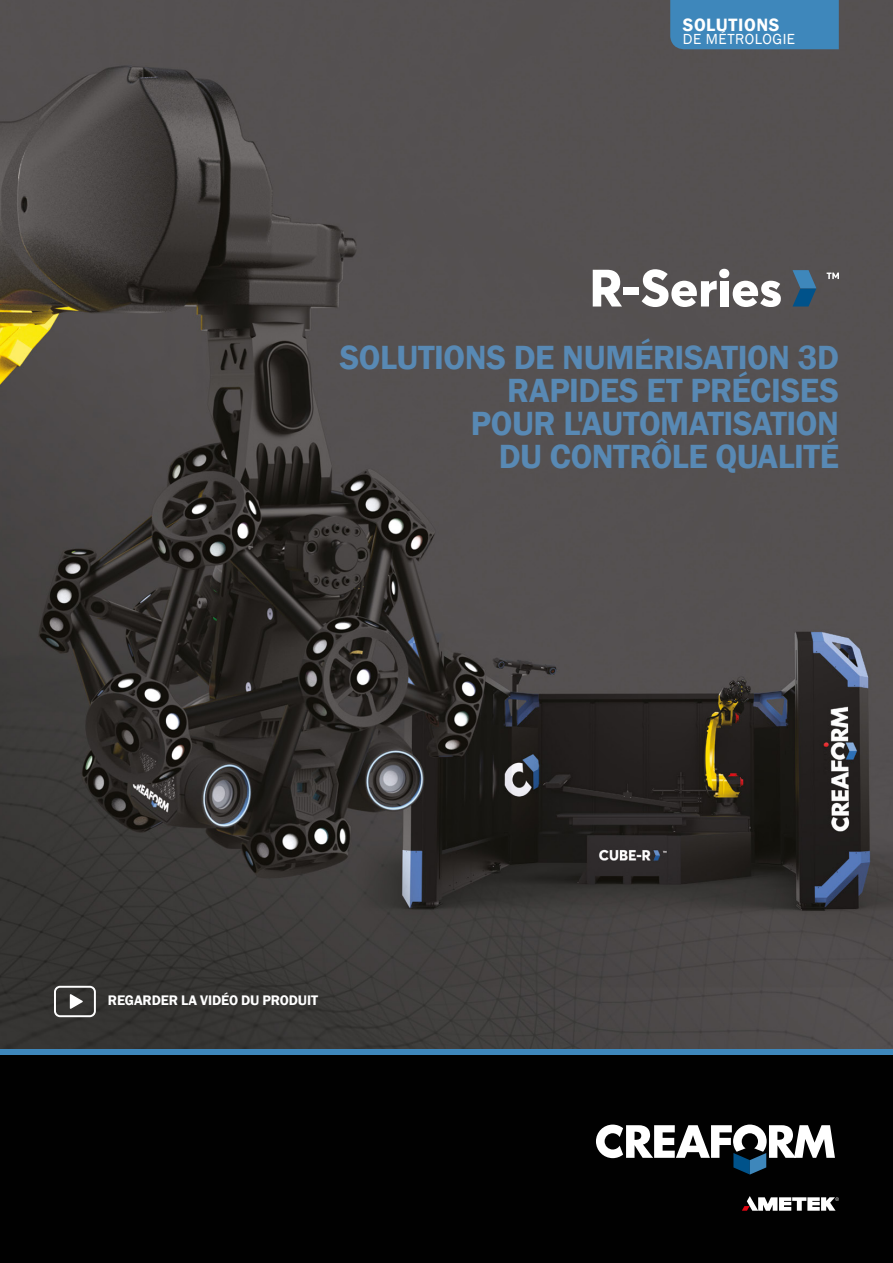
<style>
.page{position:relative;width:893px;height:1263px;background:#fff}
.page>*{position:absolute;margin:0;border:0;box-sizing:border-box;transform-origin:0 0}
.t1{font:600 34.5px/33px "Franklin Gothic";letter-spacing:-.015em;color:#5889b4;text-align:right}
.t2{font:600 18.3px "Franklin Gothic";letter-spacing:.03em;color:#fff}
.t3{font:15px "Franklin Gothic";letter-spacing:.03em;color:#fff}
.t4{font:600 14.25px "Franklin Gothic";letter-spacing:-.01em;color:#fff}
</style>
<div class="page">
<img style="left:0;top:0;width:893px;height:1049px">
<svg style="left:792px;top:270px;width:24px;height:36px"></svg>
<svg style="left:827px;top:273px;width:12px;height:6px"></svg>
<svg style="left:593px;top:270px;width:29px;height:36px"></svg>
<div style="left:623px;top:287px;width:16px;height:7px;background:#fff"></div>
<svg style="left:642px;top:269px;width:139px;height:38px"></svg>
<div style="left:0;top:1049px;width:893px;height:206px;background:#3e87bb"></div>
<div style="left:0;top:1055px;width:893px;height:208px;background:#010101"></div>
<div style="left:670px;top:0;width:169px;height:50px;background:#3e87bb"></div>
<svg style="left:596px;top:1124px;width:239px;height:50px"></svg>
<svg style="left:742px;top:1196px;width:97px;height:15px"></svg>
<svg style="left:54px;top:986px;width:42px;height:31px"></svg>
<p class="t2" style="left:683px;top:13px;width:98px">SOLUTIONS</p>
<p class="t3" style="left:683px;top:30px;width:114px">DE MÉTROLOGIE</p>
<p class="t1" style="left:340px;top:341px;width:501px">SOLUTIONS DE NUMÉRISATION 3D<br>RAPIDES ET PRÉCISES<br>POUR L'AUTOMATISATION<br>DU CONTRÔLE QUALITÉ</p>
<p class="t4" style="left:108px;top:992px;width:212px">REGARDER LA VIDÉO DU PRODUIT</p>
</div>
